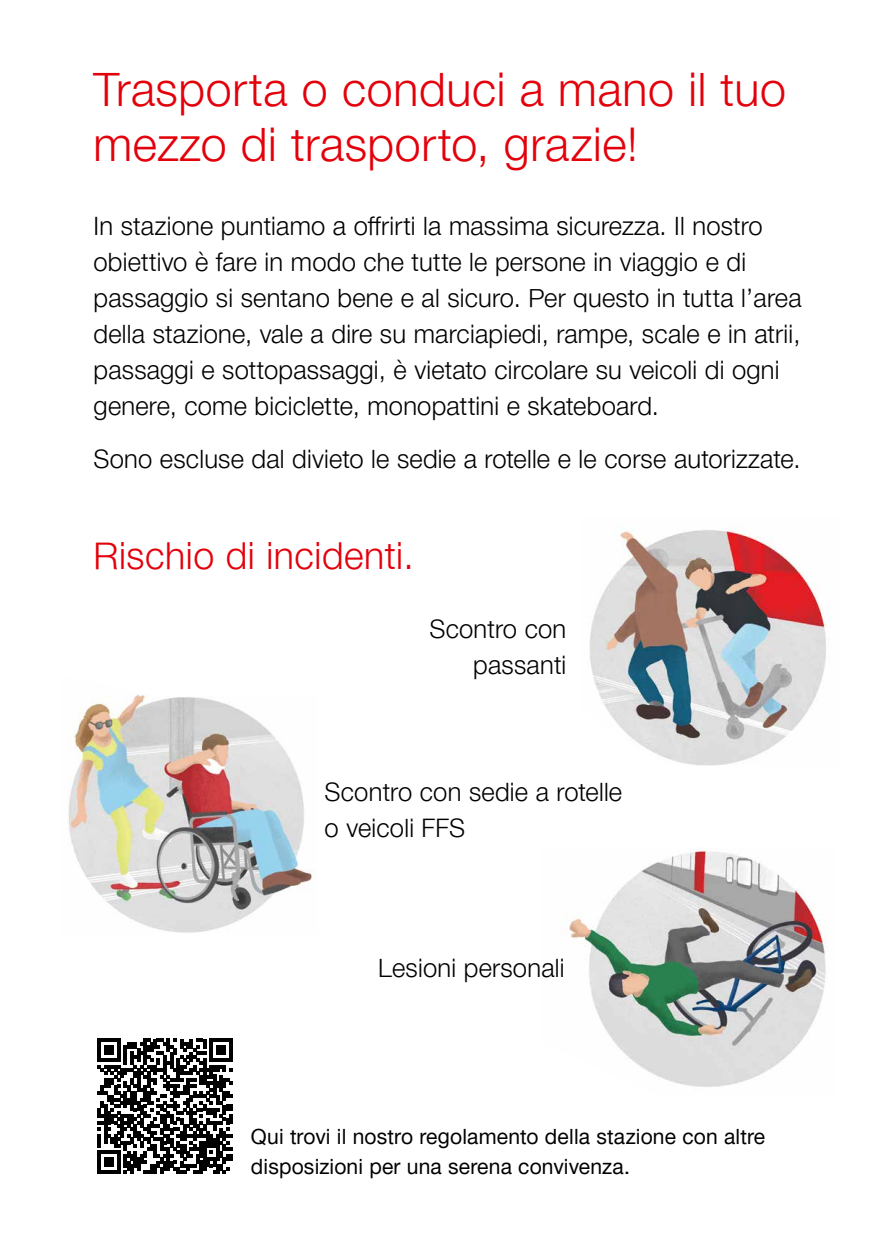
<style>
.page{position:relative;width:893px;height:1259px;background:#fff}
.page>*{position:absolute;margin:0;border:0;box-sizing:border-box;transform-origin:0 0}
.t1{font:300 46.5px/55.8px "SBB";letter-spacing:.015em;color:#e3000b}
.t2{font:300 37.5px "SBB";letter-spacing:.015em;color:#e3000b}
.t3{font:300 25.5px/36px "SBB";letter-spacing:.01em;color:#000}
.t4{font:21px/30px "SBB";letter-spacing:.01em;color:#000}
</style>
<div class="page">
<img style="left:589px;top:527px;width:237px;height:239px">
<img style="left:68px;top:695px;width:247px;height:238px">
<img style="left:567px;top:848px;width:259px;height:239px">
<svg style="left:97px;top:1038px;width:136px;height:136px"></svg>
<h1 class="t1" style="left:94px;top:59px;width:694px">Trasporta o conduci a mano il tuo mezzo di trasporto, grazie!</h1>
<p class="t3" style="left:94px;top:207px;width:710px">In stazione puntiamo a offrirti la massima sicurezza. Il nostro obiettivo è fare in modo che tutte le persone in viaggio e di passaggio si sentano bene e al sicuro. Per questo in tutta l’area della stazione, vale a dire su marciapiedi, rampe, scale e in atrii, passaggi e sottopassaggi, è vietato circolare su veicoli di ogni genere, come biciclette, monopattini e skateboard.</p>
<p class="t3" style="left:94px;top:440px;width:709px">Sono escluse dal divieto le sedie a rotelle e le corse autorizzate.</p>
<h2 class="t2" style="left:94px;top:528px;width:322px">Rischio di incidenti.</h2>
<p class="t3" style="left:429px;top:610px;width:138px;text-align:right">Scontro con passanti</p>
<p class="t3" style="left:325px;top:772px;width:299px">Scontro con sedie a rotelle o veicoli FFS</p>
<p class="t3" style="left:378px;top:948px;width:188px">Lesioni personali</p>
<p class="t4" style="left:251px;top:1120px;width:516px">Qui trovi il nostro regolamento della stazione con altre disposizioni per una serena convivenza.</p>
</div>
